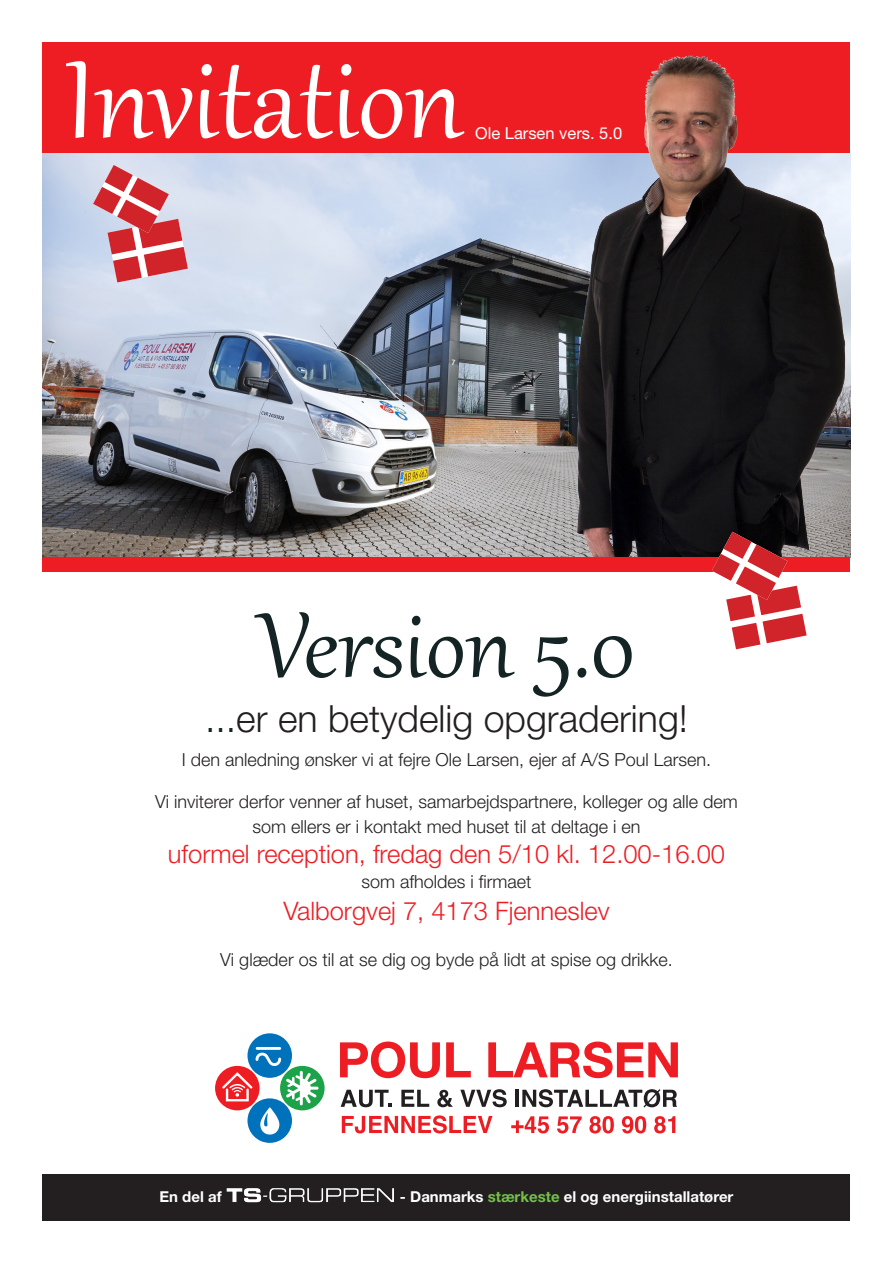
<style>
.page{position:relative;width:893px;height:1263px;background:#fff}
.page>*{position:absolute;margin:0;border:0;box-sizing:border-box;transform-origin:0 0}
.t1{font:135px "Gabriola";color:#fff}
.t2{font:112.5px "Gabriola";color:#142323}
.t3{font:300 37.5px "Helvetica Neue LT Std";color:#231f20}
.t4{font:300 25.5px "Helvetica Neue LT Std";color:#ee1d23}
.t5{font:300 18px/25.5px "Helvetica Neue LT Std";color:#231f20;text-align:center}
.t6{font:16.5px "Helvetica Neue LT Std";color:#fff}
.t7{font:700 15px "Helvetica Neue LT Std";color:#fff}
.s1{color:#142323}
.s2{color:#75c04b}
</style>
<div class="page">
<img style="left:43px;top:153px;width:807px;height:404px">
<svg style="left:340px;top:1041px;width:100px;height:37px"></svg>
<svg style="left:446px;top:1042px;width:25px;height:35px"></svg>
<svg style="left:488px;top:1041px;width:190px;height:37px"></svg>
<svg style="left:341px;top:1090px;width:50px;height:17px"></svg>
<svg style="left:401px;top:1090px;width:28px;height:17px"></svg>
<svg style="left:437px;top:1090px;width:16px;height:17px"></svg>
<svg style="left:460px;top:1089px;width:47px;height:18px"></svg>
<hr style="left:516px;top:1090px;width:3px;height:17px;background:#231f20">
<svg style="left:522px;top:1089px;width:155px;height:18px"></svg>
<svg style="left:342px;top:1115px;width:150px;height:18px"></svg>
<svg style="left:511px;top:1116px;width:38px;height:17px"></svg>
<svg style="left:557px;top:1116px;width:25px;height:17px"></svg>
<svg style="left:589px;top:1116px;width:25px;height:17px"></svg>
<svg style="left:622px;top:1116px;width:24px;height:17px"></svg>
<svg style="left:654px;top:1116px;width:21px;height:17px"></svg>
<div style="left:247px;top:1098px;width:45px;height:45px;background:#0072bc;border-radius:50%"></div>
<div style="left:280px;top:1066px;width:45px;height:44px;background:#1ca349;border-radius:50%"></div>
<div style="left:247px;top:1033px;width:45px;height:45px;background:#0072bc;border-radius:50%"></div>
<hr style="left:256px;top:1047px;width:25px;height:3px;background:#fff">
<div style="left:215px;top:1066px;width:45px;height:44px;background:#ee1d23;border-radius:50%"></div>
<svg style="left:220px;top:1053px;width:99px;height:81px"></svg>
<div style="left:43px;top:43px;width:807px;height:110px;background:#ee1d23"></div>
<img style="left:645px;top:55px;width:46px;height:45px">
<div style="left:43px;top:557px;width:807px;height:15px;background:#ee1d23"></div>
<svg style="left:93px;top:165px;width:95px;height:117px;background:#d78d98"></svg>
<div style="left:43px;top:1174px;width:807px;height:46px;background:#231f20"></div>
<img style="left:226px;top:1188px;width:167px;height:15px">
<svg style="left:712px;top:532px;width:95px;height:117px"></svg>
<h1 class="t1" style="left:65px;top:11px;width:400px">Invitation</h1>
<p class="t6" style="left:475px;top:124px;width:149px">Ole Larsen vers. 5.0</p>
<h2 class="t2" style="left:258px;top:572px;width:379px">Version 5.0</h2>
<h3 class="t3" style="left:205px;top:695px;width:484px"><span class="s1">...</span>er en betydelig opgradering!</h3>
<p class="t5" style="left:182px;top:746px;width:531px">I den anledning ønsker vi at fejre Ole Larsen, ejer af A/S Poul Larsen.</p>
<p class="t5" style="left:155px;top:788px;width:584px">Vi inviterer derfor venner af huset, samarbejdspartnere, kolleger og alle dem som ellers er i kontakt med huset til at deltage i en</p>
<h3 class="t4" style="left:168px;top:838px;width:559px">uformel reception, fredag den 5/10 kl. 12.00-16.00</h3>
<p class="t5" style="left:361px;top:869px;width:172px">som afholdes i firmaet</p>
<h3 class="t4" style="left:283px;top:895px;width:327px">Valborgvej 7, 4173 Fjenneslev</h3>
<p class="t5" style="left:220px;top:946px;width:454px">Vi glæder os til at se dig og byde på lidt at spise og drikke.</p>
<p class="t7" style="left:159px;top:1188px;width:64px">En del af</p>
<p class="t7" style="left:400px;top:1188px;width:335px">- Danmarks <span class="s2">stærkeste</span> el og energiinstallatører</p>
</div>
